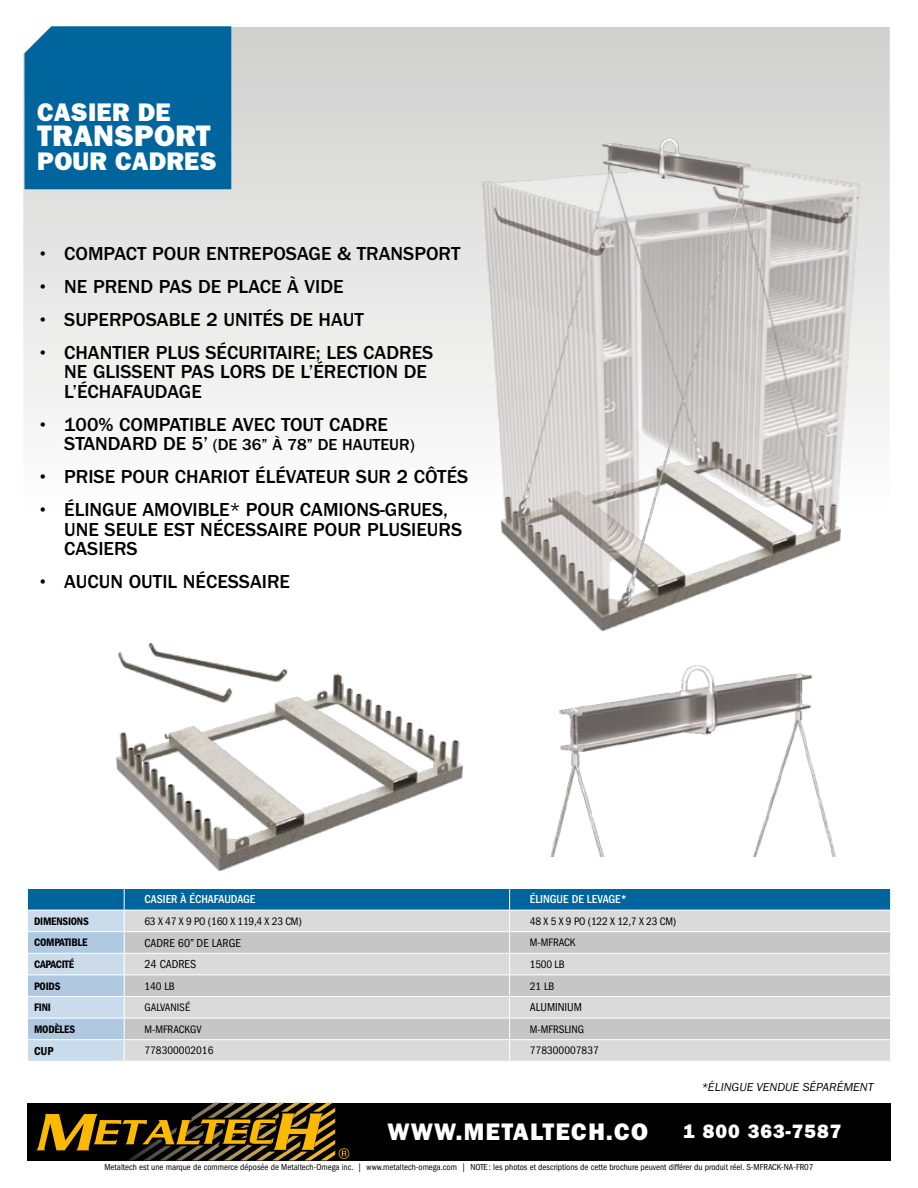
<style>
.page{position:relative;width:918px;height:1188px;background:#fff}
.page>*{position:absolute;margin:0;border:0;box-sizing:border-box;transform-origin:0 0}
.t1{font:29.85px "ITC Franklin Gothic Std Hvy";letter-spacing:.01em;color:#fff}
.t2{font:25.65px "ITC Franklin Gothic Std Hvy";letter-spacing:.01em;color:#fff}
.t3{font:24px "ITC Franklin Gothic Std Hvy";letter-spacing:.05em;color:#fff}
.t4{font:500 19.5px/19.5px "ITC Franklin Gothic Std";color:#000}
.t5{font:19.5px "ITC Franklin Gothic Std Hvy";letter-spacing:.05em;color:#fff}
.t6{font:500 16.5px "ITC Franklin Gothic Std";color:#000}
.t7{font:500 condensed 12px "ITC Franklin Gothic Std";color:#fff}
.t8{font:condensed 12px "ITC Franklin Gothic Std";color:#000}
.t9{font:italic 12px "ITC Franklin Gothic Std";color:#000}
.t10{font:12px "ITC Franklin Gothic Std Dm Cd";color:#000}
.t11{font:condensed 11.25px "ITC Franklin Gothic Std";color:#000}
.t12{font:condensed 11.25px "ITC Franklin Gothic Std";letter-spacing:-.02em;color:#000}
.t13{font:11.25px "ITC Franklin Gothic Std Dm Cd";letter-spacing:-.02em;color:#000}
.t14{font:condensed 9px "ITC Franklin Gothic Std";color:#000}
.s1{font-size:19.5px}
</style>
<div class="page">
<svg style="left:23px;top:27px;width:867px;height:391px;background:#e1e1e0"></svg>
<img style="left:472px;top:115px;width:404px;height:516px">
<img style="left:116px;top:626px;width:384px;height:245px">
<img style="left:467px;top:657px;width:369px;height:200px">
<div style="left:25px;top:26px;width:206px;height:163px;background:#00659c"></div>
<svg style="left:27px;top:888px;width:864px;height:173px;background:#b9c7cf"></svg>
<div style="left:27px;top:1103px;width:864px;height:57px;background:#000"></div>
<svg style="left:36px;top:1103px;width:313px;height:57px"></svg>
<h2 class="t2" style="left:37px;top:97px;width:135px">CASIER DE</h2>
<h1 class="t1" style="left:37px;top:118px;width:175px">TRANSPORT</h1>
<h2 class="t2" style="left:37px;top:146px;width:181px">POUR CADRES</h2>
<p class="t4" style="left:37px;top:244px;width:425px">• COMPACT POUR ENTREPOSAGE &amp; TRANSPORT</p>
<p class="t4" style="left:37px;top:277px;width:308px">• NE PREND PAS DE PLACE À VIDE</p>
<p class="t4" style="left:37px;top:310px;width:328px">• SUPERPOSABLE 2 UNITÉS DE HAUT</p>
<p class="t4" style="left:64px;top:343px;width:371px;text-indent:-27px">• CHANTIER PLUS SÉCURITAIRE; LES CADRES<br>NE GLISSENT PAS LORS DE L’ÉRECTION DE<br>L’ÉCHAFAUDAGE</p>
<p class="t4" style="left:37px;top:415px;width:352px">• 100% COMPATIBLE AVEC TOUT CADRE</p>
<p class="t6" style="left:64px;top:435px;width:352px"><span class="s1">STANDARD DE 5’</span> (DE 36” À 78” DE HAUTEUR)</p>
<p class="t4" style="left:37px;top:467px;width:433px">• PRISE POUR CHARIOT ÉLÉVATEUR SUR 2 CÔTÉS</p>
<p class="t4" style="left:64px;top:500px;width:400px;text-indent:-27px">• ÉLINGUE AMOVIBLE* POUR CAMIONS-GRUES,<br>UNE SEULE EST NÉCESSAIRE POUR PLUSIEURS<br>CASIERS</p>
<p class="t4" style="left:37px;top:572px;width:254px">• AUCUN OUTIL NÉCESSAIRE</p>
<p class="t7" style="left:144px;top:893px;width:112px">CASIER À ÉCHAFAUDAGE</p>
<p class="t7" style="left:530px;top:893px;width:98px">ÉLINGUE DE LEVAGE*</p>
<p class="t13" style="left:34px;top:915px;width:56px">DIMENSIONS</p>
<p class="t12" style="left:144px;top:915px;width:159px">63 X 47 X 9 PO (160 X 119,4 X 23 CM)</p>
<p class="t12" style="left:530px;top:915px;width:148px">48 X 5 X 9 PO (122 X 12,7 X 23 CM)</p>
<p class="t13" style="left:34px;top:936px;width:55px">COMPATIBLE</p>
<p class="t8" style="left:144px;top:936px;width:98px">CADRE 60” DE LARGE</p>
<p class="t11" style="left:530px;top:936px;width:47px">M-MFRACK</p>
<p class="t13" style="left:34px;top:958px;width:41px">CAPACITÉ</p>
<p class="t8" style="left:144px;top:957px;width:53px">24 CADRES</p>
<p class="t11" style="left:530px;top:958px;width:36px">1500 LB</p>
<p class="t13" style="left:34px;top:979px;width:28px">POIDS</p>
<p class="t11" style="left:144px;top:980px;width:32px">140 LB</p>
<p class="t11" style="left:530px;top:980px;width:26px">21 LB</p>
<p class="t13" style="left:34px;top:1001px;width:18px">FINI</p>
<p class="t11" style="left:144px;top:1001px;width:47px">GALVANISÉ</p>
<p class="t8" style="left:530px;top:1001px;width:54px">ALUMINIUM</p>
<p class="t13" style="left:34px;top:1023px;width:42px">MODÈLES</p>
<p class="t11" style="left:144px;top:1023px;width:59px">M-MFRACKGV</p>
<p class="t11" style="left:530px;top:1023px;width:56px">M-MFRSLING</p>
<p class="t10" style="left:34px;top:1044px;width:21px">CUP</p>
<p class="t11" style="left:144px;top:1044px;width:70px">778300002016</p>
<p class="t11" style="left:530px;top:1044px;width:70px">778300007837</p>
<p class="t9" style="left:702px;top:1080px;width:173px">*ÉLINGUE VENDUE SÉPARÉMENT</p>
<p class="t3" style="left:387px;top:1117px;width:262px">WWW.METALTECH.CO</p>
<p class="t5" style="left:683px;top:1120px;width:160px">1 800 363-7587</p>
<p class="t14" style="left:104px;top:1162px;width:711px">Metaltech est une marque de commerce déposée de Metaltech-Omega inc. | www.metaltech-omega.com | NOTE : les photos et descriptions de cette brochure peuvent différer du produit réel. S-MFRACK-NA-FR07</p>
</div>
